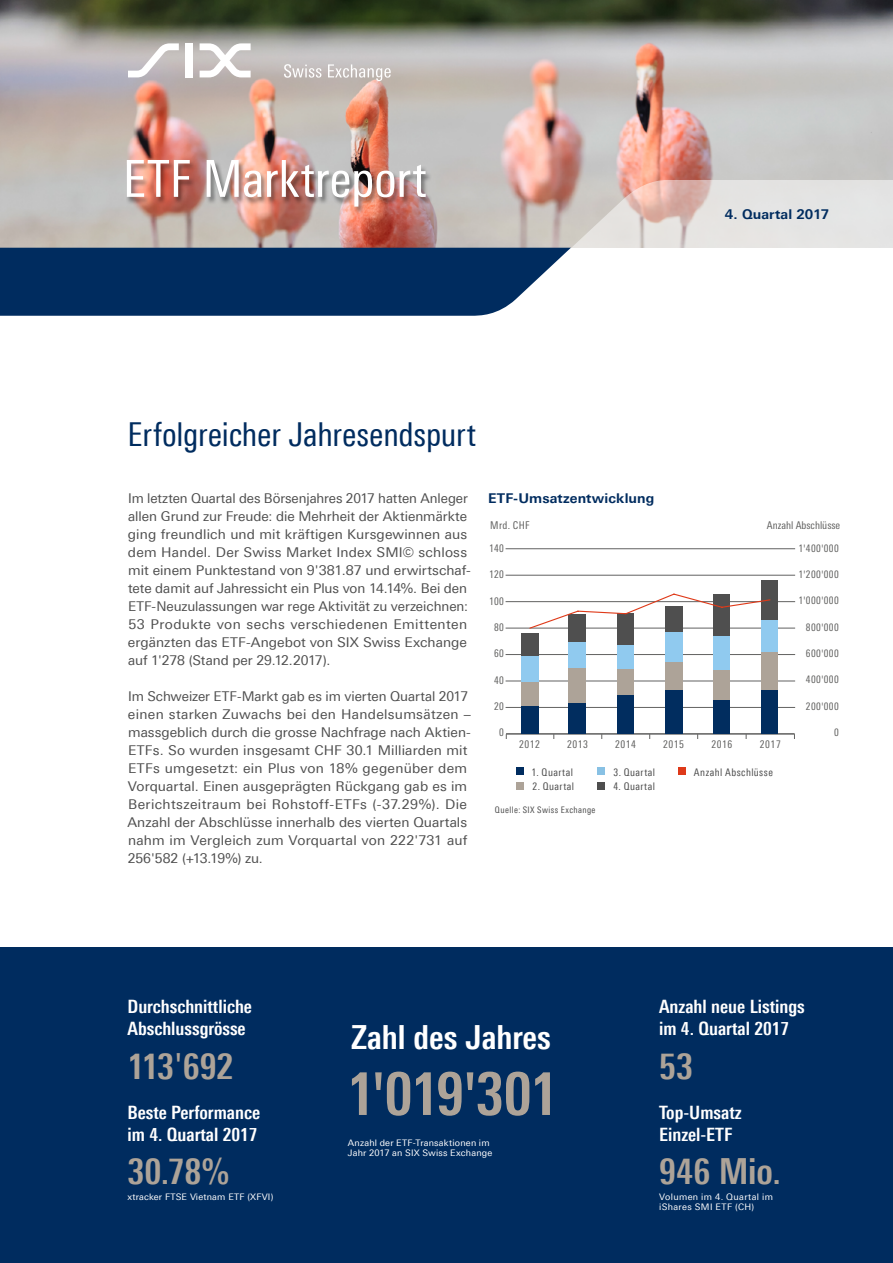
<style>
.page{position:relative;width:893px;height:1263px;background:#fff}
.page>*{position:absolute;margin:0;border:0;box-sizing:border-box;transform-origin:0 0}
.t1{font:700 60px "Linotype Univers 620 Cn";letter-spacing:-.025em;color:#ada398}
.t2{font:51px "Linotype Univers 420 Cn";color:#fff}
.t3{font:700 36px "Linotype Univers 620 Cn";letter-spacing:-.005em;color:#ada398}
.t4{font:700 33.3px "Linotype Univers 620 Cn";color:#fff}
.t5{font:33px "Linotype Univers 420 Cn";letter-spacing:-.005em;color:#002c5f}
.t6{font:700 18.45px/22.2px "Linotype Univers 620 Cn";color:#fff}
.t7{font:13.5px/18px "Linotype Univers 430";letter-spacing:.005em;color:#4e4e4e}
.t8{font:700 13.5px "Linotype Univers 630";letter-spacing:.01em;color:#002c5f}
.t9{font:10.65px "Linotype Univers 420 Cn";letter-spacing:.04em;color:#626261}
.t10{font:10.65px "Linotype Univers 420 Cn";color:#626261}
.t11{font:10.5px "Linotype Univers 420 Cn";letter-spacing:.04em;color:#626261}
.t12{font:10.5px "Linotype Univers 420 Cn";letter-spacing:.045em;color:#4e4e4e}
.t13{font:9px/10.8px "Linotype Univers 430";letter-spacing:.02em;color:#fff}
.t14{font:9px/10.8px "Linotype Univers 430";letter-spacing:.04em;color:#fff}
.t15{font:9px "Linotype Univers 420 Cn";letter-spacing:.045em;color:#4e4e4e}
.s1{font-family:"Linotype Univers 430";font-weight:400}
</style>
<div class="page">
<img style="left:0;top:0;width:893px;height:180px">
<svg style="left:0;top:180px;width:893px;height:136px"></svg>
<svg style="left:129px;top:43px;width:50px;height:34px"></svg>
<div style="left:186px;top:43px;width:7px;height:34px;background:#fff"></div>
<svg style="left:200px;top:43px;width:51px;height:34px"></svg>
<svg style="left:284px;top:64px;width:107px;height:17px;background:#cec7c5"></svg>
<div style="left:0;top:947px;width:893px;height:316px;background:#002c5f"></div>
<div style="left:126px;top:160px;width:306px;height:54px;background:#000;opacity:.45"></div>
<div style="left:516px;top:782px;width:8px;height:7px;background:#ada398"></div>
<div style="left:597px;top:782px;width:8px;height:7px;background:#4e4e4e"></div>
<div style="left:516px;top:767px;width:8px;height:8px;background:#002c5f"></div>
<div style="left:597px;top:767px;width:8px;height:8px;background:#88c1e4"></div>
<div style="left:678px;top:767px;width:8px;height:8px;background:#de3919"></div>
<hr style="left:506px;top:707px;width:289px;height:1px;background:#626261">
<hr style="left:506px;top:654px;width:289px;height:1px;background:#626261">
<hr style="left:506px;top:628px;width:289px;height:1px;background:#626261">
<hr style="left:506px;top:601px;width:289px;height:1px;background:#626261">
<hr style="left:506px;top:575px;width:289px;height:1px;background:#626261">
<hr style="left:506px;top:548px;width:289px;height:1px;background:#626261">
<hr style="left:506px;top:733px;width:289px;height:2px;background:#626261">
<hr style="left:506px;top:681px;width:289px;height:1px;background:#626261">
<div style="left:521px;top:633px;width:17px;height:24px;background:#4f4f4f"></div>
<div style="left:521px;top:657px;width:17px;height:25px;background:#90caef"></div>
<div style="left:521px;top:682px;width:17px;height:24px;background:#ada398"></div>
<div style="left:521px;top:706px;width:17px;height:28px;background:#012d5f"></div>
<div style="left:569px;top:614px;width:17px;height:28px;background:#4f4f4f"></div>
<div style="left:569px;top:642px;width:17px;height:26px;background:#90caef"></div>
<div style="left:569px;top:668px;width:17px;height:35px;background:#ada398"></div>
<div style="left:569px;top:703px;width:17px;height:31px;background:#012d5f"></div>
<div style="left:617px;top:613px;width:17px;height:32px;background:#4f4f4f"></div>
<div style="left:617px;top:645px;width:17px;height:24px;background:#90caef"></div>
<div style="left:617px;top:669px;width:17px;height:26px;background:#ada398"></div>
<div style="left:617px;top:695px;width:17px;height:39px;background:#012d5f"></div>
<div style="left:665px;top:606px;width:17px;height:27px;background:#4f4f4f"></div>
<div style="left:665px;top:633px;width:17px;height:29px;background:#90caef"></div>
<div style="left:665px;top:662px;width:17px;height:28px;background:#ada398"></div>
<div style="left:665px;top:690px;width:17px;height:44px;background:#012d5f"></div>
<div style="left:713px;top:594px;width:17px;height:42px;background:#4f4f4f"></div>
<div style="left:713px;top:636px;width:17px;height:35px;background:#90caef"></div>
<div style="left:713px;top:671px;width:17px;height:29px;background:#ada398"></div>
<div style="left:713px;top:700px;width:17px;height:34px;background:#012d5f"></div>
<div style="left:762px;top:580px;width:16px;height:40px;background:#4f4f4f"></div>
<div style="left:762px;top:620px;width:16px;height:32px;background:#90caef"></div>
<div style="left:762px;top:652px;width:16px;height:38px;background:#ada398"></div>
<div style="left:762px;top:690px;width:16px;height:44px;background:#012d5f"></div>
<svg style="left:528px;top:593px;width:243px;height:36px"></svg>
<h2 class="t2" style="left:123px;top:149px;width:305px">ETF Marktreport</h2>
<p class="t8" style="left:725px;top:206px;width:106px">4. Quartal 2017</p>
<h3 class="t5" style="left:128px;top:415px;width:350px">Erfolgreicher Jahresendspurt</h3>
<p class="t7" style="left:128px;top:489px;width:345px">Im letzten Quartal des Börsenjahres 2017 hatten Anleger allen Grund zur Freude: die Mehrheit der Aktienmärkte ging freundlich und mit kräftigen Kursgewinnen aus dem Handel. Der Swiss Market Index SMI© schloss mit einem Punktestand von 9'381.87 und erwirtschaf&shy;tete damit auf Jahressicht ein Plus von 14.14%. Bei den ETF-Neuzulassungen war rege Aktivität zu verzeichnen:<br>53 Produkte von sechs verschiedenen Emittenten ergänzten das ETF-Angebot von SIX Swiss Exchange auf 1'278 (Stand per 29.12.2017).</p>
<p class="t7" style="left:127px;top:687px;width:345px">Im Schweizer ETF-Markt gab es im vierten Quartal 2017 einen starken Zuwachs bei den Handelsumsätzen – massgeblich durch die grosse Nachfrage nach Aktien-ETFs. So wurden insgesamt CHF 30.1 Milliarden mit ETFs umgesetzt: ein Plus von 18% gegenüber dem Vorquartal. Einen ausgeprägten Rückgang gab es im Berichtszeitraum bei Rohstoff-ETFs (-37.29%). Die Anzahl der Abschlüsse innerhalb des vierten Quartals nahm im Vergleich zum Vorquartal von 222'731 auf 256'582 (+13.19%) zu.</p>
<p class="t8" style="left:488px;top:490px;width:168px">ETF-Umsatzentwicklung</p>
<p class="t9" style="left:490px;top:519px;width:41px">Mrd. CHF</p>
<p class="t9" style="left:489px;top:542px;width:17px">140</p>
<p class="t9" style="left:489px;top:568px;width:17px">120</p>
<p class="t9" style="left:489px;top:595px;width:17px">100</p>
<p class="t9" style="left:494px;top:621px;width:11px">80</p>
<p class="t9" style="left:494px;top:647px;width:11px">60</p>
<p class="t9" style="left:494px;top:674px;width:11px">40</p>
<p class="t9" style="left:494px;top:700px;width:11px">20</p>
<p class="t9" style="left:499px;top:726px;width:6px">0</p>
<p class="t10" style="left:767px;top:519px;width:75px">Anzahl Abschlüsse</p>
<p class="t11" style="left:798px;top:542px;width:42px">1'400'000</p>
<p class="t11" style="left:798px;top:568px;width:42px">1'200'000</p>
<p class="t11" style="left:798px;top:595px;width:42px">1'000'000</p>
<p class="t11" style="left:806px;top:621px;width:34px">800'000</p>
<p class="t11" style="left:806px;top:647px;width:34px">600'000</p>
<p class="t11" style="left:806px;top:674px;width:34px">400'000</p>
<p class="t11" style="left:806px;top:700px;width:34px">200'000</p>
<p class="t11" style="left:834px;top:726px;width:6px">0</p>
<p class="t9" style="left:519px;top:738px;width:22px">2012</p>
<p class="t9" style="left:567px;top:738px;width:22px">2013</p>
<p class="t9" style="left:615px;top:738px;width:22px">2014</p>
<p class="t9" style="left:663px;top:738px;width:22px">2015</p>
<p class="t9" style="left:711px;top:738px;width:22px">2016</p>
<p class="t9" style="left:760px;top:738px;width:22px">2017</p>
<p class="t12" style="left:532px;top:766px;width:43px">1. Quartal</p>
<p class="t12" style="left:613px;top:766px;width:43px">3. Quartal</p>
<p class="t12" style="left:694px;top:766px;width:80px">Anzahl Abschlüsse</p>
<p class="t12" style="left:532px;top:780px;width:43px">2. Quartal</p>
<p class="t12" style="left:613px;top:780px;width:43px">4. Quartal</p>
<p class="t15" style="left:495px;top:805px;width:102px">Quelle: SIX Swiss Exchange</p>
<h3 class="t6" style="left:128px;top:995px;width:126px">Durchschnittliche<br>Abschlussgrösse</h3>
<h3 class="t4" style="left:351px;top:1017px;width:201px">Zahl des Jahres</h3>
<h3 class="t6" style="left:659px;top:995px;width:147px">Anzahl neue Listings im 4. Quartal 2017</h3>
<h3 class="t3" style="left:128px;top:1044px;width:108px">113<span class="s1">'</span>692</h3>
<h3 class="t6" style="left:128px;top:1101px;width:134px">Beste Performance im 4. Quartal 2017</h3>
<h3 class="t3" style="left:128px;top:1149px;width:104px">30.78%</h3>
<p class="t13" style="left:128px;top:1191px;width:147px">xtracker FTSE Vietnam ETF (XFVI)</p>
<h1 class="t1" style="left:347px;top:1058px;width:213px">1'019'301</h1>
<p class="t13" style="left:348px;top:1137px;width:146px">Anzahl der ETF-Transaktionen im<br>Jahr 2017 an SIX Swiss Exchange</p>
<h3 class="t3" style="left:659px;top:1045px;width:36px">53</h3>
<h3 class="t6" style="left:659px;top:1101px;width:84px">Top-Umsatz<br>Einzel-ETF</h3>
<h3 class="t3" style="left:659px;top:1149px;width:123px">946 Mio.</h3>
<p class="t14" style="left:659px;top:1191px;width:115px">Volumen im 4. Quartal im iShares SMI ETF (CH)</p>
</div>
